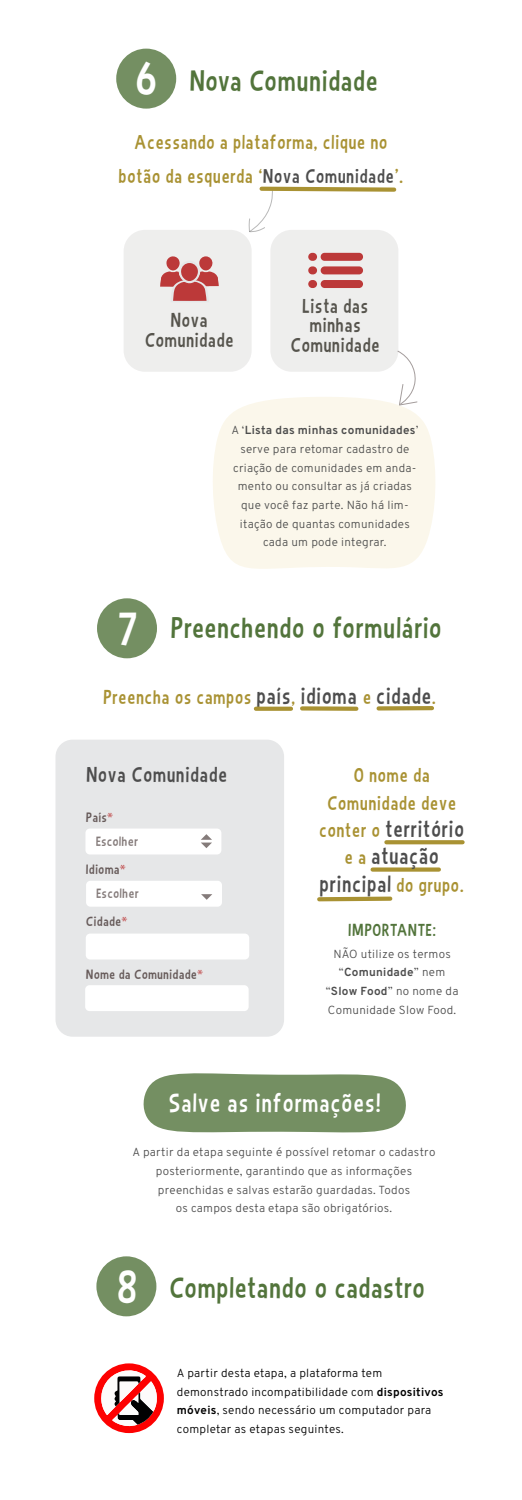
<style>
.page{position:relative;width:522px;height:1500px;background:#fff}
.page>*{position:absolute;margin:0;border:0;box-sizing:border-box;transform-origin:0 0}
.t1{font:46.65px "Bimbo JVE";color:#fff}
.t2{font:29.7px "Bimbo JVE";letter-spacing:.01em;color:#52743b}
.t3{font:26.4px "Bimbo JVE";letter-spacing:.025em;color:#fff}
.t4{font:23.4px/27.3px "Bimbo JVE";letter-spacing:.025em;color:#4d4d4d;text-align:center}
.t5{font:21.6px "Bimbo JVE";letter-spacing:.025em;color:#4d4d4d}
.t6{font:20.34px/19.6px "Bimbo JVE";letter-spacing:.015em;color:#56544d;text-align:center}
.t7{font:20.04px/34.2px "Bimbo JVE";letter-spacing:.025em;color:#a99233;text-align:center}
.t8{font:17.4px "Bimbo JVE";letter-spacing:.02em;color:#52743b}
.t9{font:13.5px "Bimbo JVE";letter-spacing:.015em;color:#665a59;scale:1.07 1}
.t10{font:300 11.7px/18.6px "Overpass";letter-spacing:.025em;color:#4d4d4d;text-align:center}
.t11{font:300 11.7px/18.6px "Overpass";letter-spacing:.025em;color:#000}
.s1{color:#4d4d4d}
.s2{font-weight:700}
.s3{font-size:23.4px;color:#4d4d4d}
.s4{font-family:"Myriad Pro";color:rgb(188 57 57/.9)}
.s5{font-size:20.04px;color:#a99233}
.s6{font-size:46.65px;color:#fff}
</style>
<div class="page">
<svg style="left:144px;top:1073px;width:262px;height:59px;background:#7e976d"></svg>
<div style="left:373px;top:867px;width:66px;height:5px;background:#a99233"></div>
<div style="left:270px;top:230px;width:128px;height:142px;background:#eeeeed;border-radius:21px"></div>
<div style="left:124px;top:230px;width:128px;height:142px;background:#eeeeed;border-radius:21px"></div>
<svg style="left:213px;top:397px;width:222px;height:172px;background:#fbf7ec"></svg>
<div style="left:116px;top:49px;width:60px;height:60px;background:#748f62;border-radius:50%"></div>
<div style="left:97px;top:598px;width:60px;height:60px;background:#748f62;border-radius:50%"></div>
<svg style="left:160px;top:256px;width:59px;height:45px"></svg>
<div style="left:321px;top:253px;width:42px;height:8px;background:#bc3939;border-radius:4px"></div>
<div style="left:321px;top:266px;width:42px;height:8px;background:#bc3939;border-radius:4px"></div>
<div style="left:321px;top:280px;width:42px;height:8px;background:#bc3939;border-radius:4px"></div>
<div style="left:308px;top:253px;width:9px;height:8px;background:#bc3939;border-radius:4px"></div>
<div style="left:308px;top:266px;width:9px;height:8px;background:#bc3939;border-radius:4px"></div>
<div style="left:308px;top:280px;width:9px;height:8px;background:#bc3939;border-radius:4px"></div>
<svg style="left:249px;top:186px;width:148px;height:46px"></svg>
<svg style="left:397px;top:351px;width:20px;height:54px"></svg>
<div style="left:56px;top:740px;width:228px;height:296px;background:#e6e7e8;border-radius:17px"></div>
<div style="left:85px;top:828px;width:136px;height:26px;background:#fff;border-radius:4px"></div>
<div style="left:86px;top:881px;width:136px;height:26px;background:#fff;border-radius:4px"></div>
<div style="left:86px;top:933px;width:163px;height:26px;background:#fff;border-radius:4px"></div>
<div style="left:85px;top:985px;width:164px;height:26px;background:#fff;border-radius:4px"></div>
<svg style="left:201px;top:834px;width:11px;height:14px"></svg>
<svg style="left:201px;top:894px;width:11px;height:6px"></svg>
<div style="left:256px;top:706px;width:35px;height:5px;background:#a99233"></div>
<svg style="left:300px;top:706px;width:59px;height:5px"></svg>
<svg style="left:376px;top:706px;width:58px;height:5px"></svg>
<div style="left:96px;top:1256px;width:60px;height:60px;background:#748f62;border-radius:50%"></div>
<svg style="left:94px;top:1363px;width:70px;height:70px"></svg>
<svg style="left:386px;top:840px;width:77px;height:4px"></svg>
<svg style="left:317px;top:896px;width:76px;height:6px"></svg>
<h1 class="t1" style="left:135px;top:53px;width:25px">6</h1>
<h2 class="t2" style="left:189px;top:64px;width:190px">Nova Comunidade</h2>
<h3 class="t7" style="left:119px;top:125px;width:286px">Acessando a plataforma, clique no botão da esquerda ‘<span class="s1">Nova Comunidade</span>’.</h3>
<h3 class="t6" style="left:145px;top:310px;width:91px">Nova<br>Comunidade</h3>
<h3 class="t6" style="left:291px;top:296px;width:91px">Lista das minhas<br>Comunidade</h3>
<h1 class="t1" style="left:117px;top:602px;width:22px">7</h1>
<p class="t10" style="left:231px;top:421px;width:188px">A ‘<span class="s2">Lista das minhas comunidades</span>’ serve para retomar cadastro de criação de comunidades em anda&shy;mento ou consultar as já criadas que você faz parte. Não há lim&shy;itação de quantas comunidades cada um pode integrar.</p>
<h2 class="t2" style="left:170px;top:611px;width:273px">Preenchendo o formulário</h2>
<h3 class="t7" style="left:103px;top:680px;width:335px">Preencha os campos <span class="s3">país</span>, <span class="s3">idioma</span> e <span class="s3">cidade</span>.</h3>
<h3 class="t5" style="left:86px;top:762px;width:143px">Nova Comunidade</h3>
<p class="t9" style="left:86px;top:809px;width:27px">País<span class="s4">*</span></p>
<p class="t9" style="left:95px;top:833px;width:41px">Escolher</p>
<p class="t9" style="left:86px;top:862px;width:39px">Idioma<span class="s4">*</span></p>
<p class="t9" style="left:96px;top:886px;width:41px">Escolher</p>
<p class="t9" style="left:86px;top:914px;width:40px">Cidade<span class="s4">*</span></p>
<p class="t9" style="left:86px;top:966px;width:111px">Nome da Comunidade<span class="s4">*</span></p>
<h3 class="t7" style="left:327px;top:762px;width:130px;line-height:27.3px">O nome da<br>Comunidade deve</h3>
<h3 class="t4" style="left:319px;top:815px;width:146px"><span class="s5">conter o</span> território <span class="s5">e a</span> atuação principal <span class="s5">do grupo.</span></h3>
<h3 class="t8" style="left:348px;top:920px;width:89px">IMPORTANTE:</h3>
<p class="t10" style="left:326px;top:944px;width:134px">NÃO utilize os termos “<span class="s2">Comunidade</span>” nem “<span class="s2">Slow Food</span>” no nome da<br>Comunidade Slow Food.</p>
<h3 class="t3" style="left:168px;top:1088px;width:214px">Salve as informações!</h3>
<p class="t10" style="left:133px;top:1143px;width:304px">A partir da etapa seguinte é possível retomar o cadastro posteriormente, garantindo que as informações preenchidas e salvas estarão guardadas. Todos<br>os campos desta etapa são obrigatórios.</p>
<h2 class="t2" style="left:117px;top:1271px;width:310px"><span class="s6">8</span> Completando o cadastro</h2>
<p class="t11" style="left:177px;top:1363px;width:268px">A partir desta etapa, a plataforma tem demonstrado incompatibilidade com <span class="s2">dispositivos móveis</span>, sendo necessário um computador para completar as etapas seguintes.</p>
</div>
